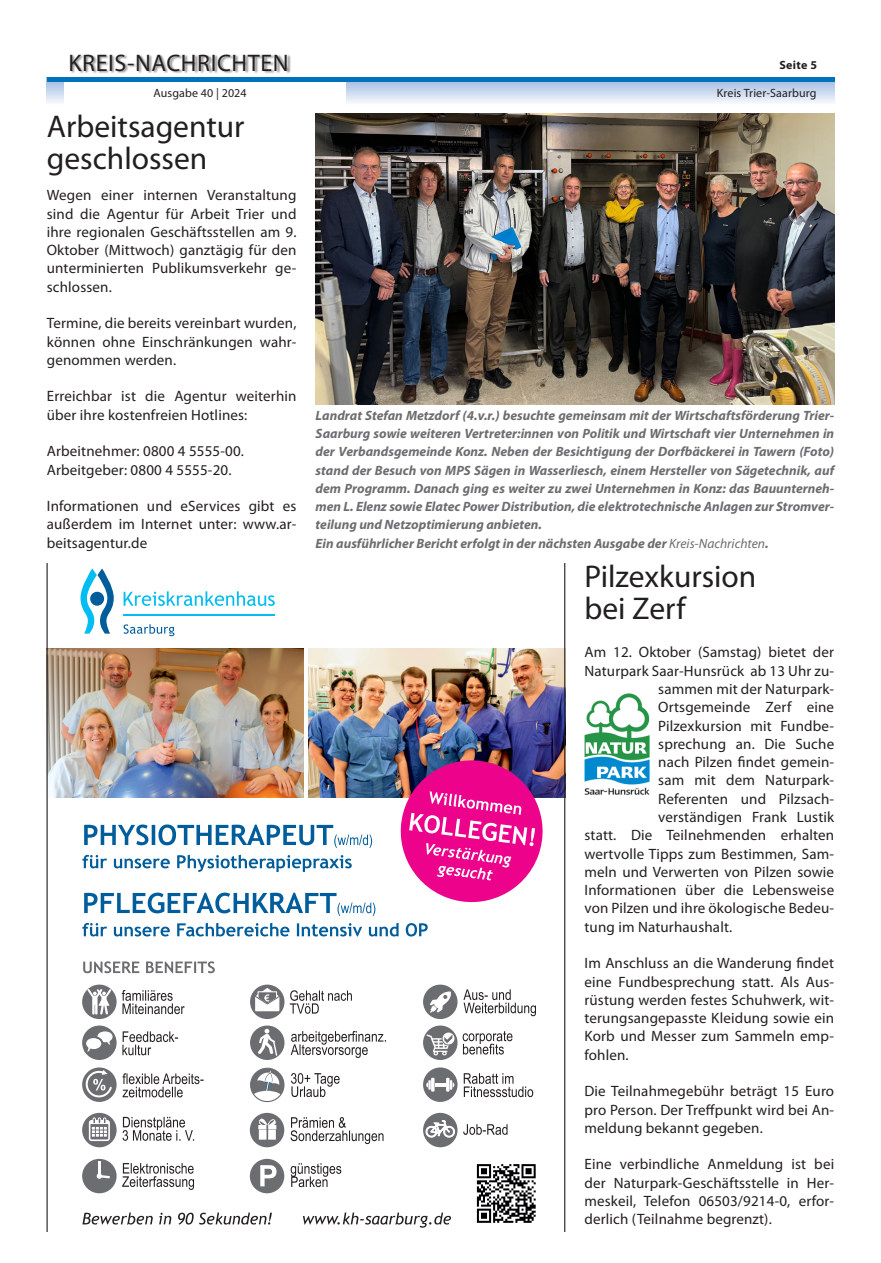
<style>
.page{position:relative;width:881px;height:1263px;background:#fff}
.page>*{position:absolute;margin:0;border:0;box-sizing:border-box;transform-origin:0 0}
.Headline{font:31.5px "Myriad Pro";color:#231f20}
.t1{font:24px "Myriad Pro";letter-spacing:.025em;color:#231f20}
.Fließtext{font:15px/18.3px "Myriad Pro";letter-spacing:.01em;color:#231f20;text-align:justify}
.Bilduntertitel{font:italic 700 13.5px/18.3px "Myriad Pro";color:#6c6d70;text-align:justify}
.t2{font:12px "Myriad Pro";letter-spacing:.01em;color:#231f20}
.t3{font:700 12px "Myriad Pro";letter-spacing:.025em;color:#231f20}
.s1{font-weight:400}
</style>
<div class="page">
<svg style="left:47px;top:82px;width:786px;height:21px;background:#cedbef"></svg>
<div style="left:64px;top:0;width:281px;height:113px;background:#fff"></div>
<div style="left:71px;top:54px;width:220px;height:20px;background:#231f20;opacity:.5"></div>
<hr style="left:47px;top:78px;width:786px;height:4px;background:#0072bc">
<img style="left:47px;top:564px;width:518px;height:667px">
<img style="left:315px;top:113px;width:518px;height:292px">
<img style="left:584px;top:693px;width:65px;height:102px">
<h2 class="t1" style="left:68px;top:48px;width:221px">KREIS-NACHRICHTEN</h2>
<p class="t2" style="left:153px;top:86px;width:95px">Ausgabe 40 | 2024</p>
<p class="Headline" style="left:47px;top:107px;width:199px">Arbeitsagentur</p>
<p class="Headline" style="left:47px;top:139px;width:162px">geschlossen</p>
<p class="Fließtext" style="left:47px;top:186px;width:251px">Wegen einer internen Veranstaltung sind die Agentur für Arbeit Trier und ihre regionalen Geschäftsstellen am 9.<br>Oktober (Mittwoch) ganztägig für den unterminierten Publikumsverkehr ge&shy;schlossen.</p>
<p class="Fließtext" style="left:47px;top:314px;width:251px">Termine, die bereits vereinbart wurden, können ohne Einschränkungen wahr&shy;genommen werden.</p>
<p class="Fließtext" style="left:47px;top:387px;width:251px">Erreichbar ist die Agentur weiterhin über ihre kostenfreien Hotlines:</p>
<p class="Fließtext" style="left:47px;top:442px;width:199px">Arbeitnehmer: 0800 4 5555-00.</p>
<p class="Fließtext" style="left:47px;top:460px;width:186px">Arbeitgeber: 0800 4 5555-20.</p>
<p class="Fließtext" style="left:47px;top:497px;width:251px">Informationen und eServices gibt es außerdem im Internet unter: www.ar&shy;beitsagentur.de</p>
<p class="t3" style="left:779px;top:57px;width:39px">Seite 5</p>
<p class="t2" style="left:716px;top:86px;width:101px">Kreis Trier-Saarburg</p>
<p class="Bilduntertitel" style="left:315px;top:406px;width:520px">Landrat Stefan Metzdorf (4.v.r.) besuchte gemeinsam mit der Wirtschaftsförderung Trier-Saarburg sowie weiteren Vertreter:innen von Politik und Wirtschaft vier Unternehmen in der Verbandsgemeinde Konz. Neben der Besichtigung der Dorfbäckerei in Tawern (Foto) stand der Besuch von MPS Sägen in Wasserliesch, einem Hersteller von Sägetechnik, auf dem Programm. Danach ging es weiter zu zwei Unternehmen in Konz: das Bauunterneh&shy;men L. Elenz sowie Elatec Power Distribution, die elektrotechnische Anlagen zur Stromver&shy;teilung und Netzoptimierung anbieten.</p>
<p class="Bilduntertitel" style="left:315px;top:534px;width:454px">Ein ausführlicher Bericht erfolgt in der nächsten Ausgabe der <span class="s1">Kreis-Nachrichten</span>.</p>
<p class="Headline" style="left:584px;top:557px;width:173px">Pilzexkursion</p>
<p class="Headline" style="left:584px;top:589px;width:103px">bei Zerf</p>
<p class="Fließtext" style="left:584px;top:643px;width:251px">Am 12. Oktober (Samstag) bietet der</p>
<p class="Fließtext" style="left:584px;top:661px;width:251px">Naturpark Saar-Hunsrück ab 13 Uhr zu-</p>
<p class="Fließtext" style="left:658px;top:680px;width:177px">sammen mit der Naturpark-</p>
<p class="Fließtext" style="left:658px;top:698px;width:177px">Ortsgemeinde Zerf eine</p>
<p class="Fließtext" style="left:658px;top:716px;width:177px">Pilzexkursion mit Fundbe-</p>
<p class="Fließtext" style="left:658px;top:734px;width:177px">sprechung an. Die Suche</p>
<p class="Fließtext" style="left:658px;top:753px;width:177px">nach Pilzen findet gemein-</p>
<p class="Fließtext" style="left:658px;top:771px;width:177px">sam mit dem Naturpark-</p>
<p class="Fließtext" style="left:658px;top:789px;width:177px">Referenten und Pilzsach-</p>
<p class="Fließtext" style="left:658px;top:807px;width:177px">verständigen Frank Lustik</p>
<p class="Fließtext" style="left:584px;top:826px;width:251px">statt. Die Teilnehmenden erhalten</p>
<p class="Fließtext" style="left:584px;top:844px;width:251px">wertvolle Tipps zum Bestimmen, Sam-</p>
<p class="Fließtext" style="left:584px;top:862px;width:251px">meln und Verwerten von Pilzen sowie</p>
<p class="Fließtext" style="left:584px;top:881px;width:251px">Informationen über die Lebensweise</p>
<p class="Fließtext" style="left:584px;top:899px;width:251px">von Pilzen und ihre ökologische Bedeu-</p>
<p class="Fließtext" style="left:584px;top:917px;width:149px">tung im Naturhaushalt.</p>
<p class="Fließtext" style="left:584px;top:954px;width:251px">Im Anschluss an die Wanderung findet eine Fundbesprechung statt. Als Aus&shy;rüstung werden festes Schuhwerk, wit&shy;terungsangepasste Kleidung sowie ein Korb und Messer zum Sammeln emp&shy;fohlen.</p>
<p class="Fließtext" style="left:584px;top:1082px;width:251px">Die Teilnahmegebühr beträgt 15 Euro pro Person. Der Treffpunkt wird bei An&shy;meldung bekannt gegeben.</p>
<p class="Fließtext" style="left:584px;top:1155px;width:251px">Eine verbindliche Anmeldung ist bei der Naturpark-Geschäftsstelle in Her&shy;meskeil, Telefon 06503/9214-0, erfor&shy;derlich (Teilnahme begrenzt).</p>
</div>
